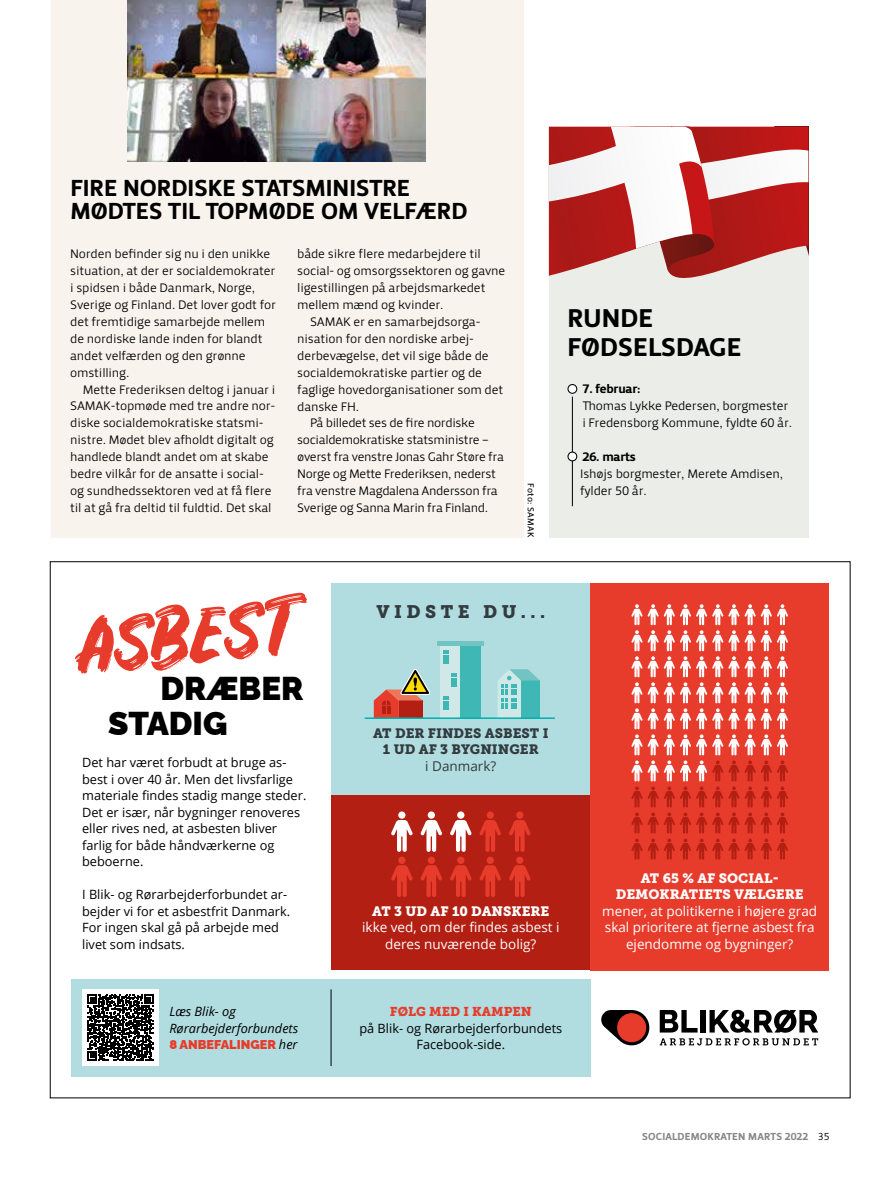
<style>
.page{position:relative;width:885px;height:1183px;background:#fff}
.page>*{position:absolute;margin:0;border:0;box-sizing:border-box;transform-origin:0 0}
.t1{font:70.5px "Rustico V2 Regular";color:#e73b2b}
.t2{font:100 33px/34.5px "Raleway";color:#000}
.t3{font:26.55px/28.5px "Priva Pro Four";letter-spacing:.005em;color:#000}
.t4{font:24px/22.5px "Priva Pro Four";color:#000}
.t5{font:18px "Museo Slab 900";letter-spacing:.25em;color:#333b3e}
.t6{font:13.5px/16.5px "Open Sans";color:#fff;text-align:center}
.t7{font:13.5px/16.5px "Museo Slab 900";color:#fff;text-align:center}
.t8{font:13.5px/16.5px "Museo Slab 900";color:#333b3e;text-align:center}
.t9{font:13.5px "Open Sans";color:#333b3e}
.t10{font:12.75px/17px "Priva Pro One";letter-spacing:-.015em;color:#000}
.t11{font:12.75px/16.5px "Open Sans";color:#000}
.t12{font:italic 12.75px/16.5px "Open Sans";color:#000}
.t13{font:12.75px "Priva Pro Four";letter-spacing:-.015em;color:#000}
.t14{font:100 12.75px "Raleway";color:#e73b2b}
.t15{font:12.75px "Museo Slab 900";color:#e73b2b}
.t16{font:10.5px "Priva Pro Four";letter-spacing:.015em;color:#878787}
.t17{font:9px "Priva Pro Two";letter-spacing:.025em;color:#000}
.s1{font-family:"Open Sans";font-weight:400;font-style:italic;color:#000}
.s2{font-family:"Priva Pro One";color:#000}
</style>
<div class="page">
<div style="left:549px;top:127px;width:259px;height:410px;background:#eaede8"></div>
<svg style="left:549px;top:127px;width:259px;height:151px"></svg>
<hr style="left:572px;top:396px;width:1px;height:110px;background:#000">
<div style="left:568px;top:384px;width:8px;height:9px;background:#fff;border-radius:50%"></div>
<div style="left:567px;top:384px;width:10px;height:10px;border:1px solid #000;border-radius:50%"></div>
<div style="left:568px;top:452px;width:8px;height:8px;background:#fff;border-radius:50%"></div>
<div style="left:567px;top:451px;width:10px;height:10px;border:1px solid #000;border-radius:50%"></div>
<div style="left:51px;top:0;width:472px;height:537px;background:#f9f3ed"></div>
<div style="left:71px;top:978px;width:519px;height:98px;background:#b1dde1"></div>
<div style="left:331px;top:583px;width:259px;height:212px;background:#b1dde1"></div>
<div style="left:331px;top:795px;width:259px;height:174px;background:#b32013"></div>
<div style="left:590px;top:583px;width:238px;height:386px;background:#e73b2b"></div>
<svg style="left:659px;top:1009px;width:159px;height:36px"></svg>
<svg style="left:601px;top:1010px;width:48px;height:35px"></svg>
<div style="left:617px;top:1012px;width:29px;height:29px;background:#e73b2b;border-radius:50%"></div>
<div style="left:82px;top:989px;width:77px;height:76px;background:#fff"></div>
<svg style="left:87px;top:994px;width:66px;height:66px"></svg>
<hr style="left:330px;top:989px;width:1px;height:76px;background:#000">
<div style="left:398px;top:811px;width:7px;height:7px;background:#fff;border-radius:50%"></div>
<svg style="left:391px;top:820px;width:22px;height:31px"></svg>
<div style="left:398px;top:856px;width:7px;height:7px;background:#e73b2b;border-radius:50%"></div>
<svg style="left:391px;top:865px;width:22px;height:31px"></svg>
<svg style="left:427px;top:811px;width:8px;height:7px"></svg>
<svg style="left:420px;top:820px;width:22px;height:31px"></svg>
<div style="left:427px;top:856px;width:8px;height:7px;background:#e73b2b;border-radius:50%"></div>
<svg style="left:420px;top:865px;width:22px;height:31px"></svg>
<div style="left:457px;top:811px;width:7px;height:7px;background:#fff;border-radius:50%"></div>
<svg style="left:450px;top:820px;width:21px;height:31px"></svg>
<div style="left:457px;top:856px;width:7px;height:7px;background:#e73b2b;border-radius:50%"></div>
<svg style="left:450px;top:865px;width:21px;height:31px"></svg>
<div style="left:486px;top:811px;width:8px;height:7px;background:#e73b2b;border-radius:50%"></div>
<svg style="left:479px;top:820px;width:22px;height:31px"></svg>
<div style="left:486px;top:856px;width:8px;height:7px;background:#e73b2b;border-radius:50%"></div>
<svg style="left:479px;top:865px;width:22px;height:31px"></svg>
<div style="left:516px;top:811px;width:7px;height:7px;background:#e73b2b;border-radius:50%"></div>
<svg style="left:509px;top:820px;width:21px;height:31px"></svg>
<div style="left:516px;top:856px;width:7px;height:7px;background:#e73b2b;border-radius:50%"></div>
<svg style="left:509px;top:865px;width:21px;height:31px"></svg>
<div style="left:440px;top:645px;width:20px;height:73px;background:#d0e9e8"></div>
<div style="left:460px;top:645px;width:20px;height:73px;background:#3fb8b5"></div>
<hr style="left:437px;top:641px;width:23px;height:4px;background:#71c4c2">
<hr style="left:460px;top:641px;width:23px;height:4px;background:#71c4c2">
<div style="left:443px;top:649px;width:5px;height:14px;background:#3fb8b5"></div>
<div style="left:451px;top:672px;width:5px;height:14px;background:#3fb8b5"></div>
<div style="left:443px;top:695px;width:5px;height:14px;background:#3fb8b5"></div>
<svg style="left:498px;top:669px;width:41px;height:48px;background:#80cdcb"></svg>
<hr style="left:364px;top:717px;width:190px;height:1px;background:#00b0ad">
<svg style="left:374px;top:668px;width:56px;height:50px"></svg>
<svg style="left:631px;top:604px;width:157px;height:255px"></svg>
<img style="left:128px;top:0;width:297px;height:161px">
<h3 class="t4" style="left:70px;top:177px;width:398px">FIRE NORDISKE STATSMINISTRE<br>MØDTES TIL TOPMØDE OM VELFÆRD</h3>
<p class="t10" style="left:70px;top:246px;width:207px">Norden befinder sig nu i den unikke situation, at der er socialdemokrater i spidsen i både Danmark, Norge,<br>Sverige og Finland. Det lover godt for det fremtidige samarbejde mellem de nordiske lande inden for blandt andet velfærden og den grønne omstilling.</p>
<p class="t10" style="left:70px;top:381px;width:207px;text-indent:13px">Mette Frederiksen deltog i januar i SAMAK-topmøde med tre andre nor&shy;diske socialdemokratiske statsmi&shy;nistre. Mødet blev afholdt digitalt og handlede blandt andet om at skabe bedre vilkår for de ansatte i social&shy;og sundhedssektoren ved at få flere til at gå fra deltid til fuldtid. Det skal</p>
<p class="t10" style="left:297px;top:246px;width:185px">både sikre flere medarbejdere til</p>
<p class="t10" style="left:297px;top:262px;width:210px">social- og omsorgssektoren og gavne</p>
<p class="t10" style="left:297px;top:279px;width:190px">ligestillingen på arbejdsmarkedet</p>
<p class="t10" style="left:297px;top:296px;width:148px">mellem mænd og kvinder.</p>
<p class="t10" style="left:310px;top:313px;width:172px">SAMAK er en samarbejdsorga-</p>
<p class="t10" style="left:297px;top:330px;width:178px">nisation for den nordiske arbej-</p>
<p class="t10" style="left:297px;top:347px;width:193px">derbevægelse, det vil sige både de</p>
<p class="t10" style="left:297px;top:364px;width:186px">socialdemokratiske partier og de</p>
<p class="t10" style="left:297px;top:381px;width:207px">faglige hovedorganisationer som det</p>
<p class="t10" style="left:297px;top:398px;width:63px">danske FH.</p>
<p class="t10" style="left:310px;top:414px;width:166px">På billedet ses de fire nordiske</p>
<p class="t10" style="left:297px;top:431px;width:193px">socialdemokratiske statsministre –</p>
<p class="t10" style="left:297px;top:448px;width:208px">øverst fra venstre Jonas Gahr Støre fra</p>
<p class="t10" style="left:297px;top:465px;width:200px">Norge og Mette Frederiksen, nederst</p>
<p class="t10" style="left:297px;top:482px;width:202px">fra venstre Magdalena Andersson fra</p>
<p class="t10" style="left:297px;top:499px;width:192px">Sverige og Sanna Marin fra Finland.</p>
<p class="t17" style="left:536px;top:483px;width:56px;rotate:90deg">Foto: SAMAK</p>
<h3 class="t3" style="left:567px;top:304px;width:176px">RUNDE<br>FØDSELSDAGE</h3>
<p class="t13" style="left:582px;top:381px;width:60px">7. februar:</p>
<p class="t10" style="left:582px;top:397px;width:211px">Thomas Lykke Pedersen, borgmester i Fredensborg Kommune, fyldte 60 år.</p>
<p class="t13" style="left:582px;top:448px;width:55px">26. marts</p>
<p class="t10" style="left:580px;top:465px;width:204px">Ishøjs borgmester, Merete Amdisen, fylder 50 år.</p>
<h1 class="t1" style="left:74px;top:605px;width:222px;rotate:-6deg">ASBEST</h1>
<h2 class="t2" style="left:108px;top:667px;width:197px;text-indent:52px">DRÆBER<br>STADIG</h2>
<p class="t11" style="left:82px;top:753px;width:226px">Det har været forbudt at bruge as&shy;best i over 40 år. Men det livsfarlige materiale findes stadig mange steder.<br>Det er især, når bygninger renoveres eller rives ned, at asbesten bliver farlig for både håndværkerne og beboerne.</p>
<p class="t11" style="left:82px;top:885px;width:209px">I Blik- og Rørarbejderforbundet ar&shy;bejder vi for et asbestfrit Danmark.<br>For ingen skal gå på arbejde med livet som indsats.</p>
<h3 class="t5" style="left:376px;top:601px;width:170px">VIDSTE DU...</h3>
<p class="t8" style="left:373px;top:724px;width:177px">AT DER FINDES ASBEST I<br>1 UD AF 3 BYGNINGER</p>
<p class="t9" style="left:425px;top:756px;width:73px">i Danmark?</p>
<p class="t7" style="left:372px;top:902px;width:179px">AT 3 UD AF 10 DANSKERE</p>
<p class="t6" style="left:362px;top:918px;width:199px">ikke ved, om der findes asbest i deres nuværende bolig?</p>
<p class="t7" style="left:615px;top:869px;width:189px">AT 65 % AF SOCIAL-<br>DEMOKRATIETS VÆLGERE</p>
<p class="t6" style="left:602px;top:902px;width:216px">mener, at politikerne i højere grad skal prioritere at fjerne asbest fra ejendomme og bygninger?</p>
<p class="t12" style="left:169px;top:1002px;width:130px">Læs Blik- og<br>Rørarbejderforbundets</p>
<p class="t14" style="left:169px;top:1034px;width:130px">8 ANBEFALINGER <span class="s1">her</span></p>
<p class="t15" style="left:390px;top:1003px;width:143px">FØLG MED I KAMPEN</p>
<p class="t11" style="left:359px;top:1019px;width:204px;text-align:center">på Blik- og Rørarbejderforbundets<br>Facebook-side.</p>
<p class="t16" style="left:642px;top:1129px;width:189px">SOCIALDEMOKRATEN MARTS 2022 <span class="s2">35</span></p>
</div>
